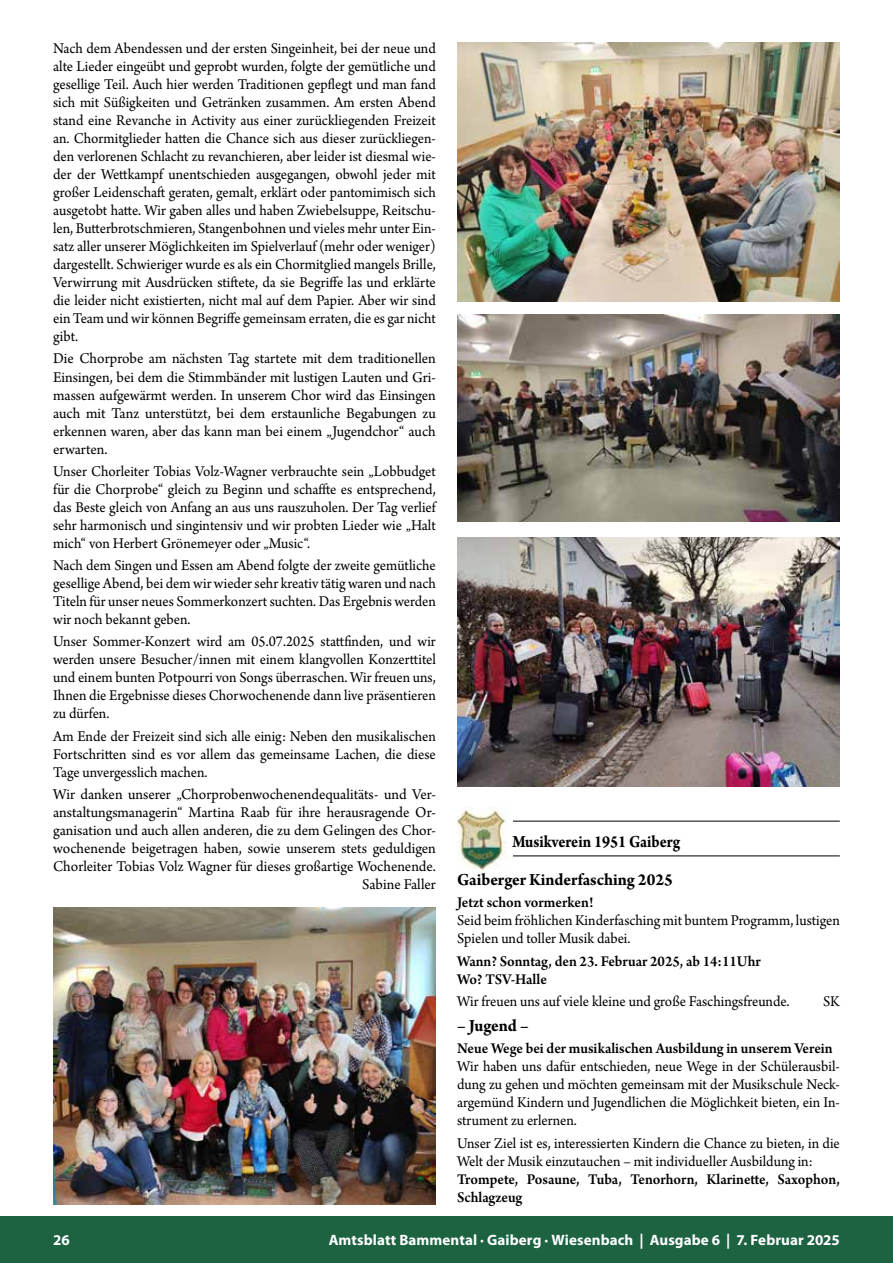
<style>
.page{position:relative;width:893px;height:1263px;background:#fff}
.page>*{position:absolute;margin:0;border:0;box-sizing:border-box;transform-origin:0 0}
.t1{font:700 18px/38px "Arno Pro";color:#000;scale:.88 1}
.t2{font:700 18px "Arno Pro";color:#000;scale:.95 1}
.t3{font:15.75px/18px "Arno Pro";color:#000;text-align:justify;scale:.95 1}
.t4{font:15.75px/18px "Arno Pro";color:#000;text-align:justify}
.t5{font:600 15.75px/18px "Arno Pro";color:#000;scale:.95 1}
.t6{font:700 15px "Myriad Pro";letter-spacing:.005em;color:#fff}
</style>
<div class="page">
<div style="left:0;top:1216px;width:893px;height:47px;background:#1d6342"></div>
<img style="left:53px;top:907px;width:383px;height:297px">
<hr style="left:457px;top:821px;width:383px;height:1px;background:#000">
<hr style="left:457px;top:855px;width:383px;height:1px;background:#000">
<img style="left:457px;top:42px;width:383px;height:259px">
<img style="left:457px;top:315px;width:383px;height:207px">
<img style="left:457px;top:537px;width:383px;height:250px">
<img style="left:457px;top:807px;width:55px;height:64px">
<p class="t3" style="left:53px;top:40px;width:404px">Nach dem Abendessen und der ersten Singeinheit, bei der neue und alte Lieder eingeübt und geprobt wurden, folgte der gemütliche und gesellige Teil. Auch hier werden Traditionen gepflegt und man fand sich mit Süßigkeiten und Getränken zusammen. Am ersten Abend stand eine Revanche in Activity aus einer zurückliegenden Freizeit an. Chormitglieder hatten die Chance sich aus dieser zurückliegen&shy;den verlorenen Schlacht zu revanchieren, aber leider ist diesmal wie&shy;der der Wettkampf unentschieden ausgegangen, obwohl jeder mit großer Leidenschaft geraten, gemalt, erklärt oder pantomimisch sich ausgetobt hatte. Wir gaben alles und haben Zwiebelsuppe, Reitschu&shy;len, Butterbrotschmieren, Stangenbohnen und vieles mehr unter Ein&shy;satz aller unserer Möglichkeiten im Spielverlauf (mehr oder weniger) dargestellt. Schwieriger wurde es als ein Chormitglied mangels Brille, Verwirrung mit Ausdrücken stiftete, da sie Begriffe las und erklärte die leider nicht existierten, nicht mal auf dem Papier. Aber wir sind ein Team und wir können Begriffe gemeinsam erraten, die es gar nicht gibt.</p>
<p class="t4" style="left:53px;top:351px;width:384px">Die Chorprobe am nächsten Tag startete mit dem traditionellen Einsingen, bei dem die Stimmbänder mit lustigen Lauten und Gri&shy;massen aufgewärmt werden. In unserem Chor wird das Einsingen auch mit Tanz unterstützt, bei dem erstaunliche Begabungen zu erkennen waren, aber das kann man bei einem „Jugendchor“ auch erwarten.</p>
<p class="t3" style="left:53px;top:463px;width:404px">Unser Chorleiter Tobias Volz-Wagner verbrauchte sein „Lobbudget für die Chorprobe“ gleich zu Beginn und schaffte es entsprechend, das Beste gleich von Anfang an aus uns rauszuholen. Der Tag verlief sehr harmonisch und singintensiv und wir probten Lieder wie „Halt mich“ von Herbert Grönemeyer oder „Music“.</p>
<p class="t3" style="left:53px;top:557px;width:404px">Nach dem Singen und Essen am Abend folgte der zweite gemütliche gesellige Abend, bei dem wir wieder sehr kreativ tätig waren und nach Titeln für unser neues Sommerkonzert suchten. Das Ergebnis werden wir noch bekannt geben.</p>
<p class="t3" style="left:53px;top:633px;width:404px">Unser Sommer-Konzert wird am 05.07.2025 stattfinden, und wir werden unsere Besucher/innen mit einem klangvollen Konzerttitel und einem bunten Potpourri von Songs überraschen. Wir freuen uns, Ihnen die Ergebnisse dieses Chorwochenende dann live präsentieren zu dürfen.</p>
<p class="t3" style="left:53px;top:728px;width:404px">Am Ende der Freizeit sind sich alle einig: Neben den musikalischen Fortschritten sind es vor allem das gemeinsame Lachen, die diese Tage unvergesslich machen.</p>
<p class="t4" style="left:53px;top:786px;width:384px;text-align:right">Wir danken unserer „Chorprobenwochenendequalitäts- und Ver&shy;anstaltungsmanagerin“ Martina Raab für ihre herausragende Or&shy;ganisation und auch allen anderen, die zu dem Gelingen des Chor&shy;wochenende beigetragen haben, sowie unserem stets geduldigen Chorleiter Tobias Volz Wagner für dieses großartige Wochenende.<br>Sabine Faller</p>
<p class="t1" style="left:457px;top:823px;width:255px;text-indent:55px">Musikverein 1951 Gaiberg<br>Gaiberger Kinderfasching 2025</p>
<p class="t5" style="left:457px;top:894px;width:145px">Jetzt schon vormerken!</p>
<p class="t3" style="left:457px;top:912px;width:404px">Seid beim fröhlichen Kinderfasching mit buntem Programm, lustigen<br>Spielen und toller Musik dabei.</p>
<p class="t5" style="left:457px;top:953px;width:321px">Wann? Sonntag, den 23. Februar 2025, ab 14:11Uhr<br>Wo? TSV-Halle</p>
<p class="t3" style="left:457px;top:993px;width:351px">Wir freuen uns auf viele kleine und große Faschingsfreunde.</p>
<p class="t3" style="left:823px;top:993px;width:19px">SK</p>
<p class="t2" style="left:457px;top:1015px;width:77px">– Jugend –</p>
<p class="t5" style="left:457px;top:1040px;width:397px">Neue Wege bei der musikalischen Ausbildung in unserem Verein</p>
<p class="t3" style="left:457px;top:1058px;width:404px">Wir haben uns dafür entschieden, neue Wege in der Schülerausbil&shy;dung zu gehen und möchten gemeinsam mit der Musikschule Neck&shy;argemünd Kindern und Jugendlichen die Möglichkeit bieten, ein In&shy;strument zu erlernen.</p>
<p class="t3" style="left:457px;top:1135px;width:404px">Unser Ziel ist es, interessierten Kindern die Chance zu bieten, in die<br>Welt der Musik einzutauchen – mit individueller Ausbildung in:</p>
<p class="t5" style="left:457px;top:1171px;width:404px">Trompete, Posaune, Tuba, Tenorhorn, Klarinette, Saxophon,<br>Schlagzeug</p>
<p class="t6" style="left:53px;top:1230px;width:18px">26</p>
<p class="t6" style="left:329px;top:1230px;width:512px">Amtsblatt Bammental · Gaiberg · Wiesenbach | Ausgabe 6 | 7. Februar 2025</p>
</div>
